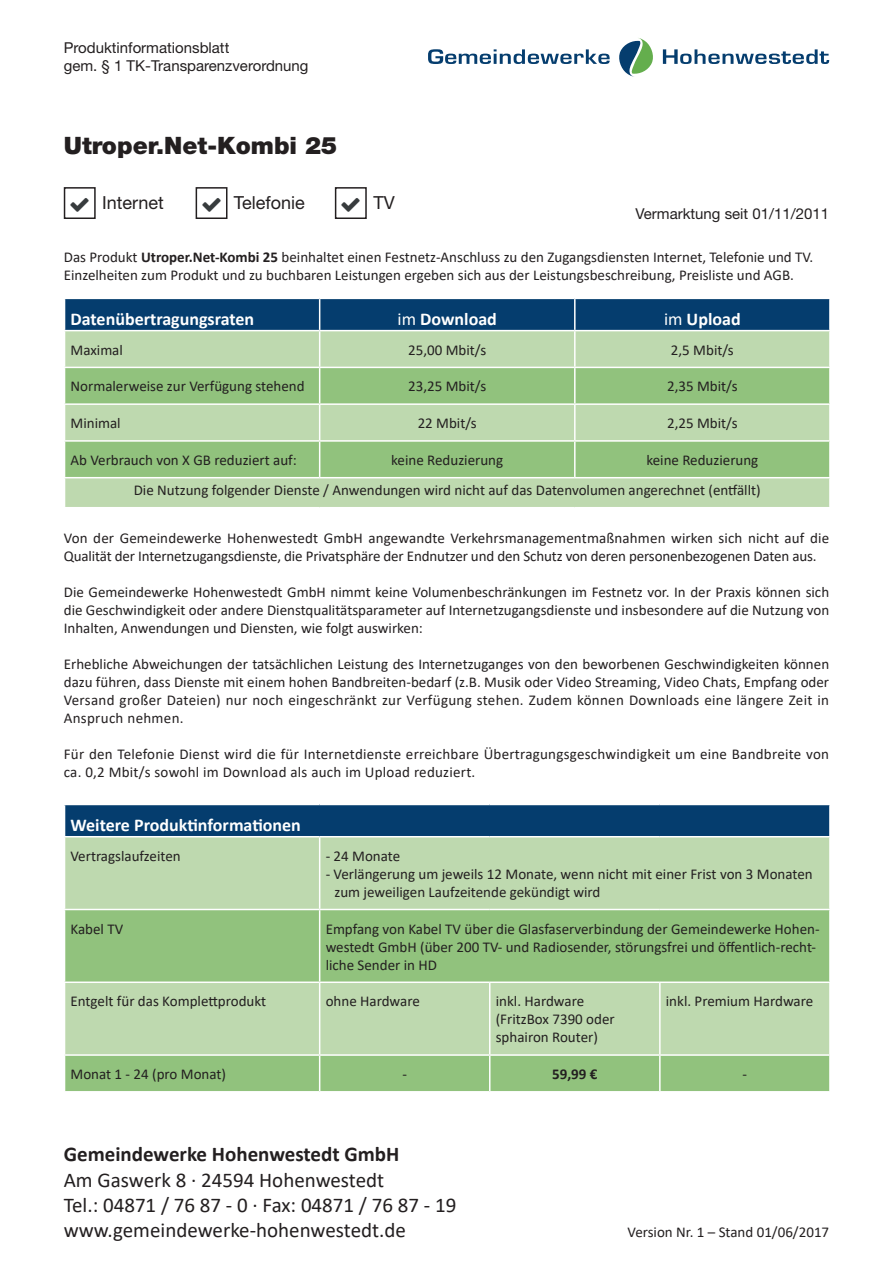
<style>
.page{position:relative;width:893px;height:1263px;background:#fff}
.page>*{position:absolute;margin:0;border:0;box-sizing:border-box;transform-origin:0 0}
.t1{font:900 24px "Helvetica Neue LT Std";color:#231f20}
.t2{font:21px/25.2px "Calibri";color:#231f20}
.t3{font:700 21px "Calibri";color:#231f20}
.t4{font:700 18px "Calibri";color:#fff}
.t5{font:18px "Helvetica Neue LT Std";color:#231f20}
.t6{font:15px/18px "Calibri";color:#231f20}
.t7{font:15px/18px "Helvetica Neue LT Std";color:#231f20}
.t8{font:700 15px "Calibri";color:#231f20}
.s1{font-weight:700}
.s2{font-weight:400}
</style>
<div class="page">
<svg style="left:428px;top:49px;width:182px;height:15px"></svg>
<svg style="left:663px;top:49px;width:166px;height:15px"></svg>
<svg style="left:619px;top:38px;width:34px;height:39px"></svg>
<div style="left:64px;top:187px;width:32px;height:32px;border:2px solid #231f20"></div>
<div style="left:196px;top:187px;width:31px;height:32px;border:2px solid #231f20"></div>
<div style="left:335px;top:187px;width:32px;height:32px;border:2px solid #231f20"></div>
<div style="left:65px;top:299px;width:764px;height:31px;background:#053d6e"></div>
<div style="left:65px;top:331px;width:764px;height:176px;background:#bed9af"></div>
<svg style="left:65px;top:368px;width:764px;height:109px;fill:#91c27d"></svg>
<hr style="left:319px;top:299px;width:1px;height:31px;background:#fff">
<hr style="left:574px;top:299px;width:2px;height:31px;background:#fff">
<hr style="left:319px;top:331px;width:1px;height:36px;background:#fff">
<hr style="left:574px;top:331px;width:2px;height:36px;background:#fff">
<hr style="left:64px;top:367px;width:256px;height:1px;background:#fff">
<hr style="left:320px;top:367px;width:255px;height:1px;background:#fff">
<hr style="left:319px;top:368px;width:1px;height:35px;background:#fff">
<hr style="left:575px;top:367px;width:256px;height:1px;background:#fff">
<hr style="left:574px;top:368px;width:2px;height:35px;background:#fff">
<hr style="left:64px;top:403px;width:256px;height:2px;background:#fff">
<hr style="left:320px;top:403px;width:255px;height:2px;background:#fff">
<hr style="left:319px;top:405px;width:1px;height:35px;background:#fff">
<hr style="left:575px;top:403px;width:256px;height:2px;background:#fff">
<hr style="left:574px;top:405px;width:2px;height:35px;background:#fff">
<hr style="left:64px;top:440px;width:256px;height:2px;background:#fff">
<hr style="left:320px;top:440px;width:255px;height:2px;background:#fff">
<hr style="left:319px;top:442px;width:1px;height:35px;background:#fff">
<hr style="left:575px;top:440px;width:256px;height:2px;background:#fff">
<hr style="left:574px;top:442px;width:2px;height:35px;background:#fff">
<hr style="left:64px;top:477px;width:256px;height:1px;background:#fff">
<hr style="left:320px;top:477px;width:255px;height:1px;background:#fff">
<hr style="left:575px;top:477px;width:256px;height:1px;background:#fff">
<div style="left:65px;top:804px;width:765px;height:33px;background:#053d6e"></div>
<div style="left:65px;top:837px;width:764px;height:72px;background:#bed9af"></div>
<svg style="left:65px;top:910px;width:764px;height:181px;fill:#91c27d"></svg>
<hr style="left:64px;top:804px;width:256px;height:1px;background:#fff">
<hr style="left:320px;top:804px;width:170px;height:1px;background:#fff">
<hr style="left:490px;top:804px;width:170px;height:1px;background:#fff">
<hr style="left:660px;top:804px;width:171px;height:1px;background:#fff">
<hr style="left:829px;top:805px;width:2px;height:31px;background:#fff">
<hr style="left:64px;top:836px;width:256px;height:1px;background:#fff">
<hr style="left:320px;top:836px;width:170px;height:1px;background:#fff">
<hr style="left:490px;top:836px;width:170px;height:1px;background:#fff">
<hr style="left:660px;top:836px;width:171px;height:1px;background:#fff">
<hr style="left:319px;top:837px;width:1px;height:72px;background:#fff">
<hr style="left:319px;top:910px;width:1px;height:71px;background:#fff">
<hr style="left:64px;top:981px;width:256px;height:2px;background:#fff">
<hr style="left:320px;top:981px;width:170px;height:2px;background:#fff">
<hr style="left:319px;top:983px;width:1px;height:71px;background:#fff">
<hr style="left:490px;top:981px;width:170px;height:2px;background:#fff">
<hr style="left:489px;top:983px;width:1px;height:71px;background:#fff">
<hr style="left:660px;top:981px;width:171px;height:2px;background:#fff">
<hr style="left:659px;top:983px;width:2px;height:71px;background:#fff">
<hr style="left:64px;top:1054px;width:256px;height:2px;background:#fff">
<hr style="left:320px;top:1054px;width:170px;height:2px;background:#fff">
<hr style="left:319px;top:1056px;width:1px;height:35px;background:#fff">
<hr style="left:490px;top:1054px;width:170px;height:2px;background:#fff">
<hr style="left:489px;top:1056px;width:1px;height:35px;background:#fff">
<hr style="left:660px;top:1054px;width:171px;height:2px;background:#fff">
<hr style="left:659px;top:1056px;width:2px;height:35px;background:#fff">
<p class="t7" style="left:64px;top:39px;width:246px">Produktinformationsblatt<br>gem. § 1 TK-Transparenzverordnung</p>
<h1 class="t1" style="left:64px;top:131px;width:275px">Utroper.Net-Kombi 25</h1>
<p class="t5" style="left:102px;top:192px;width:63px">Internet</p>
<p class="t5" style="left:234px;top:192px;width:72px">Telefonie</p>
<p class="t5" style="left:374px;top:192px;width:23px">TV</p>
<p class="t7" style="left:635px;top:204px;width:195px">Vermarktung seit 01/11/2011</p>
<p class="t6" style="left:64px;top:248px;width:751px">Das Produkt <span class="s1">Utroper.Net-Kombi 25</span> beinhaltet einen Festnetz-Anschluss zu den Zugangsdiensten Internet, Telefonie und TV.<br>Einzelheiten zum Produkt und zu buchbaren Leistungen ergeben sich aus der Leistungsbeschreibung, Preisliste und AGB.</p>
<p class="t4" style="left:71px;top:306px;width:185px">Datenübertragungsraten</p>
<p class="t4" style="left:398px;top:306px;width:101px"><span class="s2">im</span> Download</p>
<p class="t4" style="left:664px;top:306px;width:78px"><span class="s2">im</span> Upload</p>
<p class="t6" style="left:71px;top:340px;width:54px">Maximal</p>
<p class="t6" style="left:408px;top:340px;width:80px">25,00 Mbit/s</p>
<p class="t6" style="left:671px;top:340px;width:64px">2,5 Mbit/s</p>
<p class="t6" style="left:71px;top:377px;width:236px">Normalerweise zur Verfügung stehend</p>
<p class="t6" style="left:408px;top:377px;width:80px">23,25 Mbit/s</p>
<p class="t6" style="left:667px;top:377px;width:72px">2,35 Mbit/s</p>
<p class="t6" style="left:71px;top:414px;width:52px">Minimal</p>
<p class="t6" style="left:418px;top:414px;width:61px">22 Mbit/s</p>
<p class="t6" style="left:667px;top:414px;width:72px">2,25 Mbit/s</p>
<p class="t6" style="left:71px;top:451px;width:228px">Ab Verbrauch von X GB reduziert auf:</p>
<p class="t6" style="left:391px;top:451px;width:113px">keine Reduzierung</p>
<p class="t6" style="left:134px;top:445px;width:628px;line-height:30px;text-align:right">keine Reduzierung<br>Die Nutzung folgender Dienste / Anwendungen wird nicht auf das Datenvolumen angerechnet (entfällt)</p>
<p class="t6" style="left:64px;top:528px;width:767px">Von der Gemeindewerke Hohenwestedt GmbH angewandte Verkehrsmanagementmaßnahmen wirken sich nicht auf die<br>Qualität der Internetzugangsdienste, die Privatsphäre der Endnutzer und den Schutz von deren personenbezogenen Daten aus.</p>
<p class="t6" style="left:64px;top:582px;width:767px;text-align:justify">Die Gemeindewerke Hohenwestedt GmbH nimmt keine Volumenbeschränkungen im Festnetz vor. In der Praxis können sich die Geschwindigkeit oder andere Dienstqualitätsparameter auf Internetzugangsdienste und insbesondere auf die Nutzung von Inhalten, Anwendungen und Diensten, wie folgt auswirken:</p>
<p class="t6" style="left:64px;top:654px;width:767px;text-align:justify">Erhebliche Abweichungen der tatsächlichen Leistung des Internetzuganges von den beworbenen Geschwindigkeiten können dazu führen, dass Dienste mit einem hohen Bandbreiten-bedarf (z.B. Musik oder Video Streaming, Video Chats, Empfang oder Versand großer Dateien) nur noch eingeschränkt zur Verfügung stehen. Zudem können Downloads eine längere Zeit in Anspruch nehmen.</p>
<p class="t6" style="left:64px;top:744px;width:767px">Für den Telefonie Dienst wird die für Internetdienste erreichbare Übertragungsgeschwindigkeit um eine Bandbreite von ca. 0,2 Mbit/s sowohl im Download als auch im Upload reduziert.</p>
<p class="t4" style="left:71px;top:812px;width:232px">Weitere Produktinformationen</p>
<p class="t6" style="left:71px;top:846px;width:112px">Vertragslaufzeiten</p>
<p class="t6" style="left:326px;top:846px;width:76px">- 24 Monate</p>
<p class="t6" style="left:334px;top:864px;width:480px;text-indent:-9px">- Verlängerung um jeweils 12 Monate, wenn nicht mit einer Frist von 3 Monaten zum jeweiligen Laufzeitende gekündigt wird</p>
<p class="t6" style="left:71px;top:919px;width:54px">Kabel TV</p>
<p class="t6" style="left:326px;top:919px;width:495px">Empfang von Kabel TV über die Glasfaserverbindung der Gemeindewerke Hohen&shy;westedt GmbH (über 200 TV- und Radiosender, störungsfrei und öffentlich-recht&shy;liche Sender in HD</p>
<p class="t6" style="left:71px;top:992px;width:197px">Entgelt für das Komplettprodukt</p>
<p class="t6" style="left:326px;top:992px;width:96px">ohne Hardware</p>
<p class="t6" style="left:496px;top:992px;width:121px">inkl. Hardware (FritzBox 7390 oder sphairon Router)</p>
<p class="t6" style="left:666px;top:992px;width:149px">inkl. Premium Hardware</p>
<p class="t6" style="left:71px;top:1065px;width:157px">Monat 1 - 24 (pro Monat)</p>
<p class="t6" style="left:402px;top:1065px;width:6px">-</p>
<p class="t8" style="left:552px;top:1063px;width:47px">59,99 €</p>
<p class="t6" style="left:743px;top:1065px;width:6px">-</p>
<h2 class="t3" style="left:64px;top:1139px;width:337px">Gemeindewerke Hohenwestedt GmbH</h2>
<h2 class="t2" style="left:64px;top:1166px;width:394px">Am Gaswerk 8 . 24594 Hohenwestedt<br>Tel.: 04871 / 76 87 - 0 . Fax: 04871 / 76 87 - 19 www.gemeindewerke-hohenwestedt.de</h2>
<p class="t6" style="left:628px;top:1223px;width:203px">Version Nr. 1 – Stand 01/06/2017</p>
</div>
